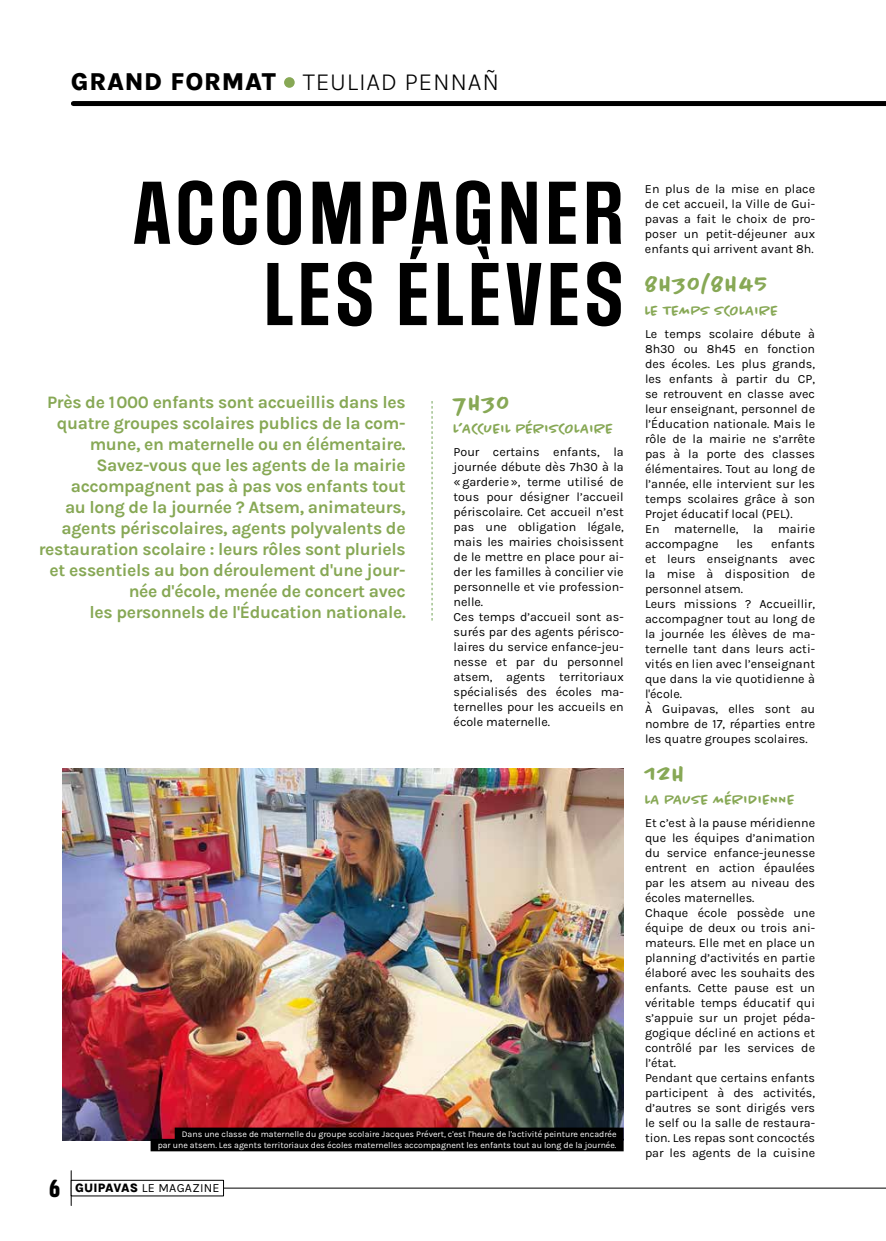
<style>
.page{position:relative;width:886px;height:1241px;background:#fff}
.page>*{position:absolute;margin:0;border:0;box-sizing:border-box;transform-origin:0 0}
.t1{font:600 75px/81.2px "Social Gothic";letter-spacing:.05em;color:#000;text-align:right}
.t2{font:300 25px "Karla";letter-spacing:.03em;color:#000}
.t3{font:500 25px "Chantal";color:#87a855}
.t4{font:700 17.5px/21px "Karla";letter-spacing:-.02em;color:#87a855;text-align:right}
.t5{font:500 15px "Chantal";color:#87a855}
.t6{font:12.5px/15px "Karla";color:#000}
.t7{font:12.5px "Karla";letter-spacing:.02em;color:#000}
.t8{font:8.75px/11.2px "Karla";color:#fff;text-align:right}
.s1{font-weight:800}
.s2{font-family:"Akhand Soft";font-weight:900;font-size:25px}
</style>
<div class="page">
<div style="left:73px;top:101px;width:813px;height:5px;background:#000"></div>
<div style="left:284px;top:77px;width:11px;height:11px;background:#87a855;border-radius:50%"></div>
<hr style="left:71px;top:1187px;width:815px;height:1px;background:#000">
<hr style="left:71px;top:1170px;width:1px;height:35px;background:#000">
<div style="left:71px;top:1180px;width:152px;height:15px;background:#fff"></div>
<div style="left:71px;top:1179px;width:153px;height:16px;border:1px solid #000"></div>
<img style="left:62px;top:768px;width:562px;height:372px">
<svg style="left:432px;top:401px;width:1px;height:219px"></svg>
<div style="left:175px;top:1127px;width:449px;height:12px;background:#000"></div>
<div style="left:151px;top:1138px;width:473px;height:13px;background:#000"></div>
<h2 class="t2" style="left:71px;top:66px;width:430px"><span class="s1">GRAND FORMAT</span> TEULIAD PENNAÑ</h2>
<h1 class="t1" style="left:133px;top:176px;width:492px">ACCOMPAGNER<br>LES ÉLÈVES</h1>
<p class="t4" style="left:39px;top:391px;width:368px">Près de 1000 enfants sont accueillis dans les quatre groupes scolaires publics de la com&shy;mune, en maternelle ou en élémentaire.<br>Savez-vous que les agents de la mairie accompagnent pas à pas vos enfants tout<br>au long de la journée ? Atsem, animateurs, agents périscolaires, agents polyvalents de restauration scolaire : leurs rôles sont pluriels et essentiels au bon déroulement d'une jour&shy;née d'école, menée de concert avec<br>les personnels de l'Éducation nationale.</p>
<h2 class="t3" style="left:454px;top:387px;width:59px">7H30</h2>
<p class="t5" style="left:454px;top:419px;width:161px">L’ACCUEIL PÉRISCOLAIRE</p>
<p class="t6" style="left:454px;top:444px;width:172px">Pour certains enfants, la journée débute dès 7h30 à la «garderie», terme utilisé de tous pour désigner l’accueil périscolaire. Cet accueil n’est pas une obligation légale, mais les mairies choisissent de le mettre en place pour ai&shy;der les familles à concilier vie personnelle et vie profession&shy;nelle.<br>Ces temps d’accueil sont as&shy;surés par des agents périsco&shy;laires du service enfance-jeu&shy;nesse et par du personnel atsem, agents territoriaux spécialisés des écoles ma&shy;ternelles pour les accueils en école maternelle.</p>
<p class="t8" style="left:158px;top:1127px;width:460px">Dans une classe de maternelle du groupe scolaire Jacques Prévert, c'est l'heure de l'activité peinture encadrée<br>par une atsem. Les agents territoriaux des écoles maternelles accompagnent les enfants tout au long de la journée.</p>
<p class="t7" style="left:49px;top:1179px;width:172px"><span class="s2">6</span> <span class="s1">GUIPAVAS</span> LE MAGAZINE</p>
<p class="t6" style="left:645px;top:181px;width:172px;text-align:justify">En plus de la mise en place de cet accueil, la Ville de Gui&shy;pavas a fait le choix de pro&shy;poser un petit-déjeuner aux enfants qui arrivent avant 8h.</p>
<h2 class="t3" style="left:645px;top:269px;width:125px">8H30/8H45</h2>
<p class="t5" style="left:645px;top:301px;width:135px">LE TEMPS SCOLAIRE</p>
<p class="t6" style="left:645px;top:325px;width:172px">Le temps scolaire débute à<br>8h30 ou 8h45 en fonction des écoles. Les plus grands, les enfants à partir du CP, se retrouvent en classe avec leur enseignant, personnel de l’Éducation nationale. Mais le rôle de la mairie ne s’arrête pas à la porte des classes élémentaires. Tout au long de l’année, elle intervient sur les temps scolaires grâce à son<br>Projet éducatif local (PEL).<br>En maternelle, la mairie accompagne</p>
<p class="t6" style="left:645px;top:535px;width:172px;text-indent:126px">enfants et leurs enseignants avec la mise à disposition de personnel atsem.<br>Leurs missions ? Accueillir, accompagner tout au long de la journée les élèves de ma&shy;ternelle tant dans leurs acti&shy;vités en lien avec l’enseignant que dans la vie quotidienne à l'école.<br>À Guipavas, elles sont au nombre de 17, réparties entre les quatre groupes scolaires.</p>
<h2 class="t3" style="left:645px;top:758px;width:42px">12H</h2>
<p class="t5" style="left:645px;top:790px;width:152px">LA PAUSE MÉRIDIENNE</p>
<p class="t6" style="left:645px;top:814px;width:172px">Et c’est à la pause méridienne que les équipes d’animation du service enfance-jeunesse entrent en action épaulées par les atsem au niveau des écoles maternelles.<br>Chaque école possède une équipe de deux ou trois ani&shy;mateurs. Elle met en place un planning d’activités en partie élaboré avec les souhaits des enfants. Cette pause est un véritable temps éducatif qui s’appuie sur un projet péda&shy;gogique décliné en actions et contrôlé par les services de l’état.<br>Pendant que certains enfants participent à des activités, d’autres se sont dirigés vers le self ou la salle de restaura&shy;tion. Les repas sont concoctés par les agents de la cuisine</p>
<p class="t6" style="left:736px;top:535px;width:18px">les</p>
</div>
